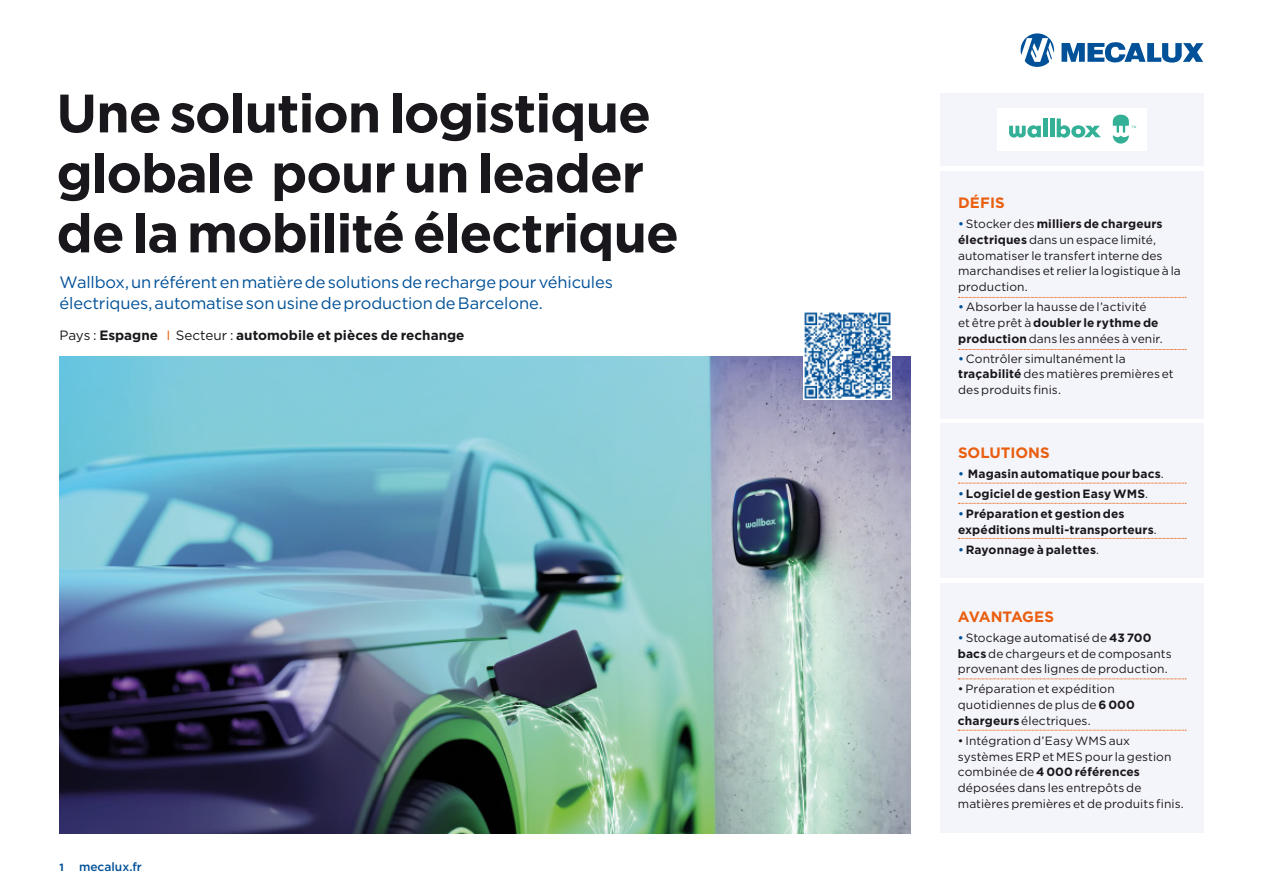
<style>
.page{position:relative;width:1263px;height:893px;background:#fff}
.page>*{position:absolute;margin:0;border:0;box-sizing:border-box;transform-origin:0 0}
.t1{font:700 54px/60px "Gotham";letter-spacing:-.025em;color:#1a171c}
.t2{font:16.5px/21px "Gotham";letter-spacing:-.01em;color:#005198}
.t3{font:700 15px "Gotham";color:#e95e0f}
.t4{font:700 15px "Gotham";letter-spacing:-.025em;color:#e95e0f}
.t5{font:700 13.5px "Gotham";color:#1a171c}
.t6{font:12px/15.8px "Gotham";letter-spacing:.005em;color:#1a171c}
.t7{font:700 12px/15.8px "Gotham";letter-spacing:.01em;color:#1a171c}
.t8{font:500 12px "Gotham";color:#005198}
.t9{font:700 10.5px "Gotham";color:#005198}
.s1{font-weight:400}
.s2{font-weight:400;color:#e95e0f}
.s3{font-weight:500;color:#005198}
.s4{font-weight:700}
</style>
<div class="page">
<svg style="left:1020px;top:33px;width:34px;height:34px"></svg>
<svg style="left:1061px;top:42px;width:142px;height:21px"></svg>
<div style="left:940px;top:94px;width:263px;height:72px;background:#f4f5fa"></div>
<div style="left:997px;top:108px;width:149px;height:43px;background:#fff"></div>
<svg style="left:1113px;top:115px;width:23px;height:29px"></svg>
<svg style="left:1009px;top:125px;width:32px;height:13px"></svg>
<hr style="left:1043px;top:119px;width:4px;height:18px;background:#34b096">
<hr style="left:1050px;top:119px;width:4px;height:18px;background:#34b096">
<svg style="left:1057px;top:119px;width:44px;height:19px"></svg>
<img style="left:60px;top:356px;width:850px;height:477px">
<div style="left:940px;top:423px;width:263px;height:155px;background:#f4f5fa"></div>
<div style="left:940px;top:171px;width:263px;height:247px;background:#f4f5fa"></div>
<svg style="left:958px;top:297px;width:228px;height:1px"></svg>
<div style="left:940px;top:583px;width:263px;height:249px;background:#f4f5fa"></div>
<svg style="left:958px;top:483px;width:228px;height:1px"></svg>
<svg style="left:958px;top:679px;width:228px;height:1px"></svg>
<img style="left:803px;top:312px;width:88px;height:88px">
<svg style="left:958px;top:349px;width:228px;height:1px"></svg>
<svg style="left:958px;top:503px;width:228px;height:1px"></svg>
<svg style="left:958px;top:730px;width:228px;height:1px"></svg>
<svg style="left:958px;top:538px;width:228px;height:1px"></svg>
<h1 class="t1" style="left:56px;top:83px;width:624px">Une solution logistique globale pour un leader de la mobilité électrique</h1>
<h2 class="t2" style="left:60px;top:271px;width:555px">Wallbox, un référent en matière de solutions de recharge pour véhicules électriques, automatise son usine de production de Barcelone.</h2>
<p class="t5" style="left:60px;top:326px;width:406px"><span class="s1">Pays :</span> Espagne <span class="s2">I</span> <span class="s1">Secteur :</span> automobile et pièces de rechange</p>
<p class="t9" style="left:60px;top:860px;width:6px">1</p>
<p class="t8" style="left:79px;top:859px;width:64px">mecalux.fr</p>
<p class="t3" style="left:958px;top:193px;width:48px">DÉFIS</p>
<p class="t6" style="left:958px;top:216px;width:224px"><span class="s3">•</span> Stocker des <span class="s4">milliers de chargeurs électriques</span> dans un espace limité, automatiser le transfert interne des marchandises et relier la logistique à la production.</p>
<p class="t6" style="left:958px;top:299px;width:206px"><span class="s3">•</span> Absorber la hausse de l’activité<br>et être prêt à <span class="s4">doubler le rythme de production</span> dans les années à venir.</p>
<p class="t6" style="left:958px;top:350px;width:217px"><span class="s3">•</span> Contrôler simultanément la <span class="s4">traçabilité</span> des matières premières et des produits finis.</p>
<p class="t3" style="left:958px;top:443px;width:93px">SOLUTIONS</p>
<p class="t7" style="left:958px;top:466px;width:207px"><span class="s3">•</span> Magasin automatique pour bacs<span class="s1">.</span></p>
<p class="t7" style="left:958px;top:486px;width:191px"><span class="s3">•</span> Logiciel de gestion Easy WMS<span class="s1">.</span></p>
<p class="t7" style="left:958px;top:506px;width:200px"><span class="s3">•</span> Préparation et gestion des expéditions multi-transporteurs<span class="s1">.</span></p>
<p class="t7" style="left:958px;top:541px;width:142px"><span class="s3">•</span> Rayonnage à palettes<span class="s1">.</span></p>
<p class="t4" style="left:958px;top:607px;width:98px">AVANTAGES</p>
<p class="t6" style="left:958px;top:629px;width:215px"><span class="s3">•</span> Stockage automatisé de <span class="s4">43 700 bacs</span> de chargeurs et de composants provenant des lignes de production.</p>
<p class="t6" style="left:958px;top:681px;width:179px">• Préparation et expédition quotidiennes de plus de <span class="s4">6 000 chargeurs</span> électriques.</p>
<p class="t6" style="left:958px;top:732px;width:227px">• Intégration d’Easy WMS aux systèmes ERP et MES pour la gestion combinée de <span class="s4">4 000 références </span>déposées dans les entrepôts de matières premières et de produits finis.</p>
</div>
